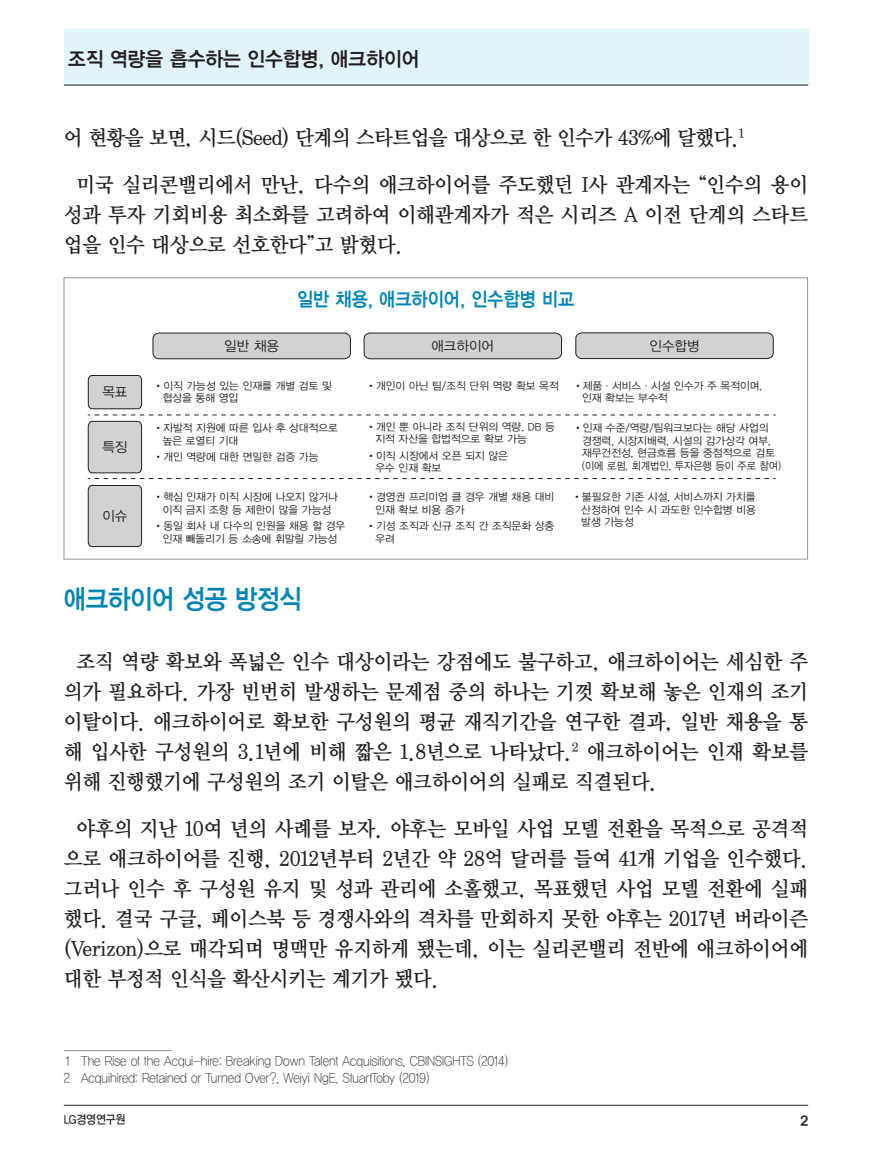
<style>
.page{position:relative;width:872px;height:1157px;background:#fff}
.page>*{position:absolute;margin:0;border:0;box-sizing:border-box;transform-origin:0 0}
._1__큰제목{font:27px "YDVYGO14";letter-spacing:-.01em;color:#0085b8;scale:.9 1}
._3__본문{font:21px/30px "YDVY Mj O14";letter-spacing:-.01em;color:#231f20;text-align:justify;scale:.95 1}
._3__본문-2{font:21px "YDVY Mj O14";letter-spacing:-.03em;color:#231f20;scale:.95 1}
.t1{font:20.25px "YDVYGO14";color:#231f20;scale:.95 1}
._8__표_제목{font:19.5px "YDVYGO14";color:#0085b8;scale:.9 1}
.t2{font:13.65px "YDVYGO12";color:#231f20}
.주석{font:13.5px "YDVYGO11";color:#231f20;scale:.9 1}
.t3{font:13.5px "YDV Yhead M";color:#231f20}
.t4{font:12px "YDVYGO13";letter-spacing:-.015em;color:#231f20;scale:.9 1}
.t5{font:10.65px/12.8px "YDVYGO12";color:#231f20}
</style>
<div class="page">
<div style="left:64px;top:29px;width:744px;height:56px;background:#e1f4fc"></div>
<hr style="left:64px;top:85px;width:744px;height:1px;background:#231f20">
<hr style="left:64px;top:1104px;width:744px;height:1px;background:#231f20">
<hr style="left:64px;top:1050px;width:108px;height:1px;background:#939598">
<svg style="left:88px;top:375px;width:54px;height:34px;background:#c3c4c6"></svg>
<svg style="left:87px;top:485px;width:55px;height:62px;background:#c6c7c9"></svg>
<svg style="left:152px;top:332px;width:199px;height:27px;background:#c6c6c8"></svg>
<svg style="left:575px;top:332px;width:199px;height:27px;background:#c4c4c6"></svg>
<svg style="left:363px;top:332px;width:199px;height:27px;background:#c6c6c8"></svg>
<svg style="left:87px;top:415px;width:688px;height:64px"></svg>
<p class="t1" style="left:68px;top:45px;width:371px">조직 역량을 흡수하는 인수합병, 애크하이어</p>
<p class="_3__본문-2" style="left:64px;top:124px;width:717px">어 현황을 보면, 시드(Seed) 단계의 스타트업을 대상으로 한 인수가 43%에 달했다.<sup>1</sup></p>
<p class="_3__본문" style="left:64px;top:169px;width:785px;text-indent:13px">미국 실리콘밸리에서 만난, 다수의 애크하이어를 주도했던 I사 관계자는 “인수의 용이 성과 투자 기회비용 최소화를 고려하여 이해관계자가 적은 시리즈 A 이전 단계의 스타트 업을 인수 대상으로 선호한다”고 밝혔다.</p>
<p class="t2" style="left:102px;top:383px;width:27px">목표</p>
<p class="t2" style="left:102px;top:438px;width:27px">특징</p>
<p class="t2" style="left:102px;top:506px;width:27px">이슈</p>
<p class="t2" style="left:224px;top:336px;width:56px">일반 채용</p>
<p class="_8__표_제목" style="left:297px;top:286px;width:310px">일반 채용, 애크하이어, 인수합병 비교</p>
<p class="t2" style="left:431px;top:336px;width:64px">애크하이어</p>
<p class="t2" style="left:649px;top:336px;width:52px">인수합병</p>
<p class="t5" style="left:163px;top:378px;width:171px;text-indent:-9px">•이직 가능성 있는 인재를 개별 검토 및 협상을 통해 영입</p>
<p class="t5" style="left:366px;top:378px;width:194px">•개인이 아닌 팀/조직 단위 역량 확보 목적</p>
<p class="t5" style="left:375px;top:419px;width:181px;text-indent:-9px">•개인 뿐 아니라 조직 단위의 역량, DB 등 지적 자산을 합법적으로 확보 가능</p>
<p class="t5" style="left:375px;top:448px;width:134px;text-indent:-9px">•이직 시장에서 오픈 되지 않은 우수 인재 확보</p>
<p class="t5" style="left:375px;top:489px;width:180px;text-indent:-9px">•경영권 프리미엄 클 경우 개별 채용 대비 인재 확보 비용 증가</p>
<p class="t5" style="left:375px;top:519px;width:180px;text-indent:-9px">•기성 조직과 신규 조직 간 조직문화 상충 우려</p>
<p class="t5" style="left:163px;top:421px;width:177px;text-indent:-9px">•자발적 지원에 따른 입사 후 상대적으로 높은 로열티 기대</p>
<p class="t5" style="left:154px;top:450px;width:166px">•개인 역량에 대한 면밀한 검증 가능</p>
<p class="t5" style="left:154px;top:489px;width:186px;text-align:center">•핵심 인재가 이직 시장에 나오지 않거나 이직 금지 조항 등 제한이 많을 가능성</p>
<p class="t5" style="left:154px;top:519px;width:193px;text-align:center">•동일 회사 내 다수의 인원을 채용 할 경우 인재 빼돌리기 등 소송에 휘말릴 가능성</p>
<p class="t5" style="left:582px;top:378px;width:182px;text-indent:-9px">•제품·서비스·시설 인수가 주 목적이며, 인재 확보는 부수적</p>
<p class="t5" style="left:582px;top:421px;width:200px;text-indent:-9px">•인재 수준/역량/팀워크보다는 해당 사업의 경쟁력, 시장지배력, 시설의 감가상각 여부, 재무건전성, 현금흐름 등을 중점적으로 검토 (이에 로펌, 회계법인, 투자은행 등이 주로 참여)</p>
<p class="t5" style="left:581px;top:489px;width:176px;text-align:justify;text-indent:-9px">•불필요한 기존 시설, 서비스까지 가치를 산정하여 인수 시 과도한 인수합병 비용 발생 가능성</p>
<p class="_1__큰제목" style="left:64px;top:581px;width:266px">애크하이어 성공 방정식</p>
<p class="_3__본문" style="left:64px;top:645px;width:785px;text-indent:13px">조직 역량 확보와 폭넓은 인수 대상이라는 강점에도 불구하고, 애크하이어는 세심한 주 의가 필요하다. 가장 빈번히 발생하는 문제점 중의 하나는 기껏 확보해 놓은 인재의 조기 이탈이다. 애크하이어로 확보한 구성원의 평균 재직기간을 연구한 결과, 일반 채용을 통 해 입사한 구성원의 3.1년에 비해 짧은 1.8년으로 나타났다.<sup>2</sup> 애크하이어는 인재 확보를 위해 진행했기에 구성원의 조기 이탈은 애크하이어의 실패로 직결된다.</p>
<p class="_3__본문" style="left:64px;top:812px;width:785px;text-indent:13px">야후의 지난 10여 년의 사례를 보자. 야후는 모바일 사업 모델 전환을 목적으로 공격적 으로 애크하이어를 진행, 2012년부터 2년간 약 28억 달러를 들여 41개 기업을 인수했다. 그러나 인수 후 구성원 유지 및 성과 관리에 소홀했고, 목표했던 사업 모델 전환에 실패 했다. 결국 구글, 페이스북 등 경쟁사와의 격차를 만회하지 못한 야후는 2017년 버라이즌 (Verizon)으로 매각되며 명맥만 유지하게 됐는데, 이는 실리콘밸리 전반에 애크하이어에 대한 부정적 인식을 확산시키는 계기가 됐다.</p>
<p class="주석" style="left:66px;top:1052px;width:492px">1　The Rise of the Acqui-hire: Breaking Down Talent Acquisitions, CBINSIGHTS (2014)</p>
<p class="주석" style="left:64px;top:1069px;width:407px">2　Acquihired: Retained or Turned Over?, Weiyi NgE. StuartToby (2019)</p>
<p class="t4" style="left:64px;top:1111px;width:70px">LG경영연구원</p>
<p class="t3" style="left:800px;top:1114px;width:9px">2</p>
</div>
